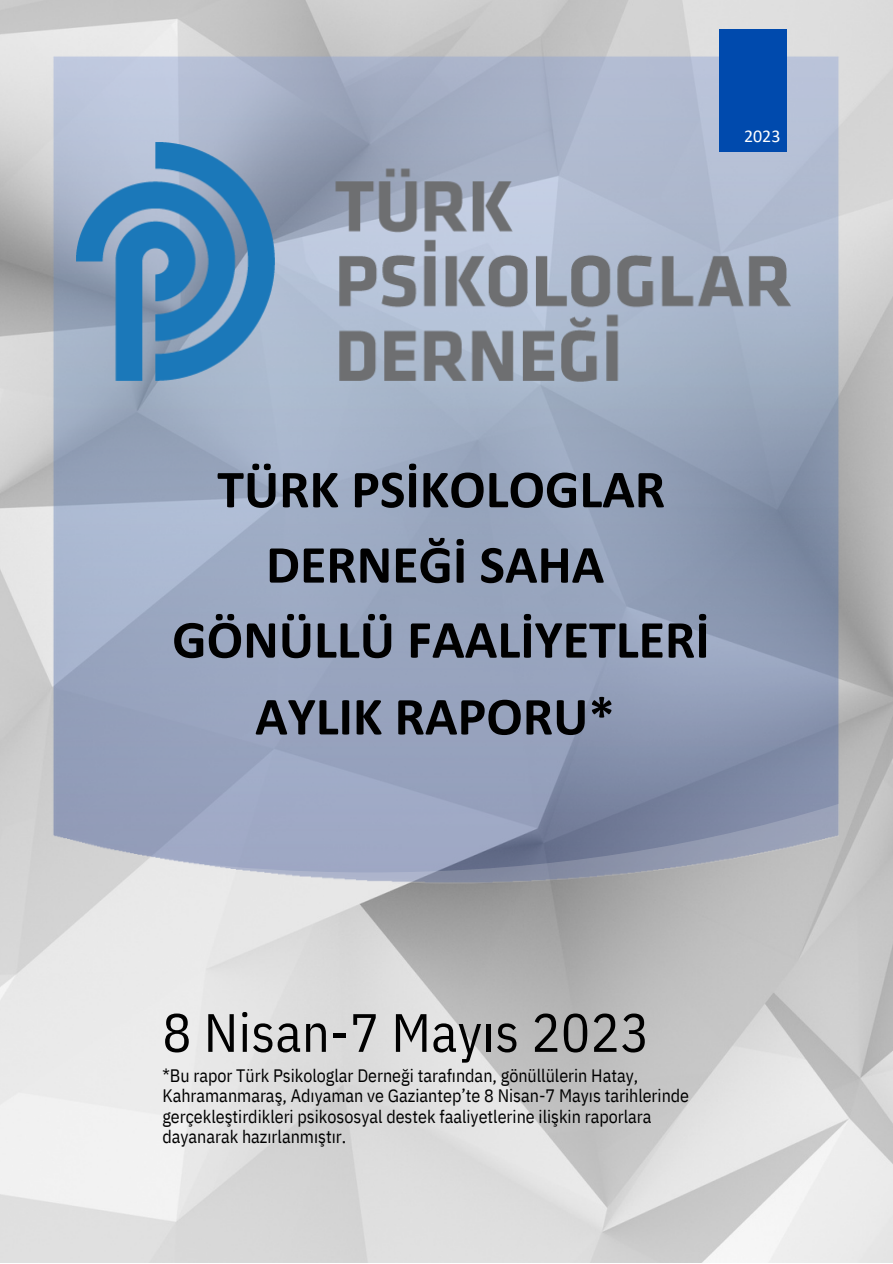
<style>
.page{position:relative;width:893px;height:1264px;background:#fff}
.page>*{position:absolute;margin:0;border:0;box-sizing:border-box;transform-origin:0 0}
.t1{font:700 54px/75.3px "Calibri";color:#000;text-align:center}
.t2{font:54px "IBM Plex Sans Cond";letter-spacing:.01em;color:#000}
.t3{font:18px/20.2px "IBM Plex Sans Cond";color:#000}
.t4{font:18px "Calibri";color:#fff}
</style>
<div class="page">
<img style="left:0;top:0;width:892px;height:1262px">
<img style="left:52px;top:55px;width:787px;height:828px">
<img style="left:54px;top:186px;width:783px;height:587px">
<svg style="left:177px;top:803px;width:661px;height:80px;background:#979fb6"></svg>
<div style="left:718px;top:29px;width:68px;height:123px;background:#004aad"></div>
<img style="left:65px;top:137px;width:729px;height:262px">
<p class="t4" style="left:744px;top:128px;width:38px">2023</p>
<p class="t1" style="left:217px;top:456px;width:449px">TÜRK PSİKOLOGLAR<br>DERNEĞİ SAHA</p>
<p class="t1" style="left:172px;top:606px;width:539px">GÖNÜLLÜ FAALİYETLERİ</p>
<p class="t1" style="left:255px;top:683px;width:361px">AYLIK RAPORU*</p>
<p class="t2" style="left:162px;top:996px;width:488px">8 Nisan-7 Mayıs 2023</p>
<p class="t3" style="left:162px;top:1065px;width:528px">*Bu rapor Türk Psikologlar Derneği tarafından, gönüllülerin Hatay, Kahramanmaraş, Adıyaman ve Gaziantep’te 8 Nisan-7 Mayıs tarihlerinde gerçekleştirdikleri psikososyal destek faaliyetlerine ilişkin raporlara dayanarak hazırlanmıştır.</p>
</div>
